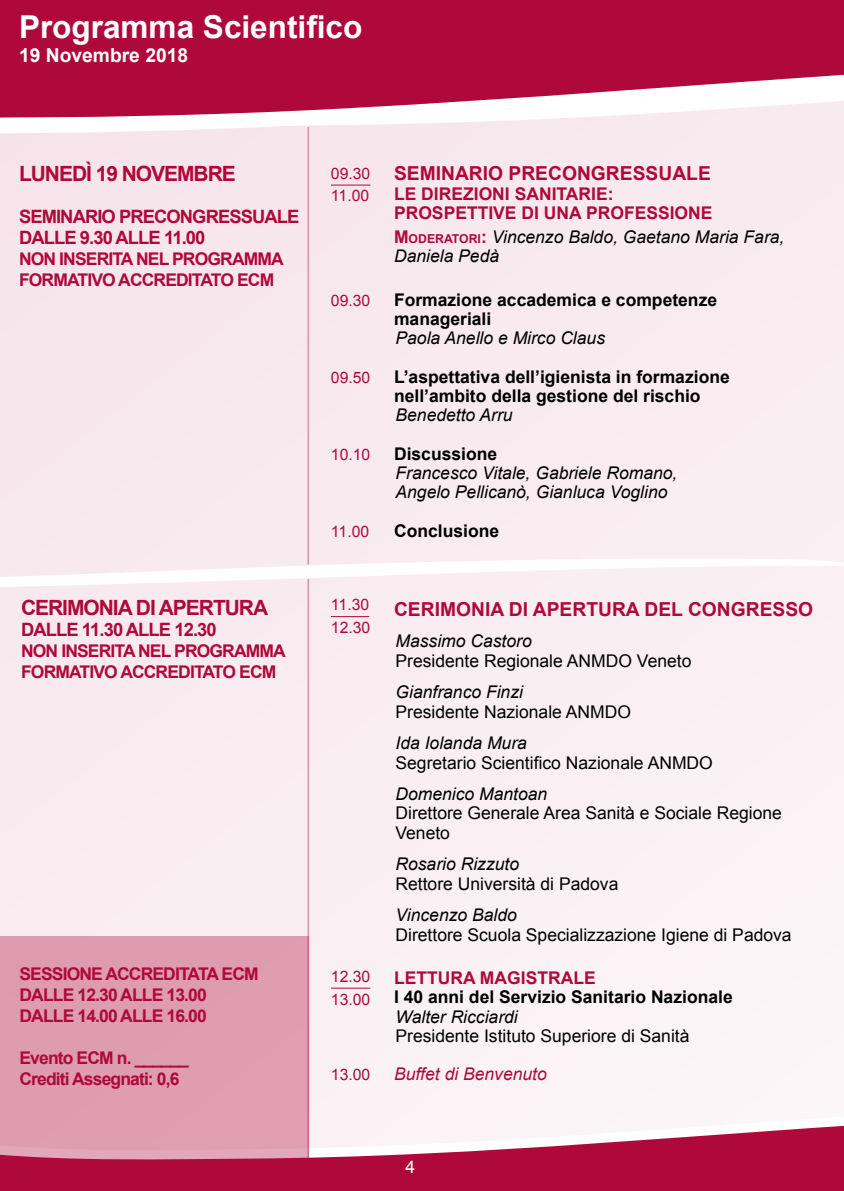
<style>
.page{position:relative;width:844px;height:1191px;background:#fff}
.page>*{position:absolute;margin:0;border:0;box-sizing:border-box;transform-origin:0 0}
.t1{font:700 31.5px "Arial";color:#fff}
.t2{font:700 21px "Arial";letter-spacing:-.05em;color:#af093b}
.t3{font:700 19.25px "Arial";color:#af093b}
.t4{font:700 19.25px "Arial";color:#fff}
.t5{font:700 18.38px/21px "Arial";letter-spacing:-.05em;color:#af093b}
.t6{font:italic 17.5px/19.2px "Arial";color:#000}
.t7{font:17.5px/19.2px "Arial";color:#000}
.t8{font:700 17.5px/21px "Arial";letter-spacing:-.05em;color:#af093b}
.t9{font:700 17.5px/19.2px "Arial";color:#000}
.t10{font:700 17.5px/19.2px "Arial";color:#af093b}
.t11{font:italic 17.5px "Arial";color:#af093b}
.t12{font:17.5px "Arial";color:#fff}
.t13{font:15.75px/22.8px "Arial";color:#af093b}
.s1{font-weight:700;font-style:normal;color:#af093b}
.s2{font-weight:700;font-style:normal;font-size:12.25px;color:#af093b}
</style>
<div class="page">
<div style="left:0;top:0;width:843px;height:1187px;background:#f9edf1"></div>
<svg style="left:0;top:1085px;width:843px;height:106px"></svg>
<svg style="left:0;top:936px;width:307px;height:244px;fill:#de9cb0"></svg>
<svg style="left:0;top:0;width:843px;height:169px;fill:#af093b"></svg>
<hr style="left:307px;top:579px;width:2px;height:612px;background:#af093b">
<svg style="left:0;top:558px;width:843px;height:43px"></svg>
<hr style="left:331px;top:616px;width:38px;height:1px;background:#af093b">
<hr style="left:331px;top:185px;width:39px;height:1px;background:#af093b">
<hr style="left:307px;top:127px;width:2px;height:437px;background:#af093b">
<hr style="left:331px;top:987px;width:39px;height:1px;background:#af093b">
<h1 class="t1" style="left:19px;top:6px;width:345px">Programma Scientifico</h1>
<p class="t4" style="left:19px;top:43px;width:171px">19 Novembre 2018</p>
<p class="t2" style="left:19px;top:160px;width:218px">LUNEDÌ 19 NOVEMBRE</p>
<p class="t5" style="left:19px;top:207px;width:282px">SEMINARIO PRECONGRESSUALE<br>DALLE 9.30 ALLE 11.00</p>
<p class="t8" style="left:19px;top:249px;width:266px">NON INSERITA NEL PROGRAMMA<br>FORMATIVO ACCREDITATO ECM</p>
<p class="t13" style="left:331px;top:162px;width:41px">09.30<br>11.00</p>
<p class="t3" style="left:394px;top:161px;width:318px">SEMINARIO PRECONGRESSUALE</p>
<p class="t10" style="left:394px;top:184px;width:320px">LE DIREZIONI SANITARIE:<br>PROSPETTIVE DI UNA PROFESSIONE</p>
<p class="t6" style="left:394px;top:228px;width:392px"><span class="s1">M</span><span class="s2">ODERATORI</span><span class="s1">:</span> Vincenzo Baldo, Gaetano Maria Fara,<br>Daniela Pedà</p>
<p class="t2" style="left:21px;top:593px;width:248px">CERIMONIA DI APERTURA</p>
<p class="t5" style="left:21px;top:619px;width:197px">DALLE 11.30 ALLE 12.30</p>
<p class="t8" style="left:21px;top:640px;width:266px">NON INSERITA NEL PROGRAMMA<br>FORMATIVO ACCREDITATO ECM</p>
<p class="t8" style="left:19px;top:964px;width:241px">SESSIONE ACCREDITATA ECM<br>DALLE 12.30 ALLE 13.00<br>DALLE 14.00 ALLE 16.00</p>
<p class="t8" style="left:19px;top:1048px;width:171px">Evento ECM n. ______<br>Crediti Assegnati: 0,6</p>
<p class="t13" style="left:331px;top:289px;width:41px">09.30</p>
<p class="t9" style="left:394px;top:291px;width:324px">Formazione accademica e competenze manageriali</p>
<p class="t6" style="left:395px;top:329px;width:211px">Paola Anello e Mirco Claus</p>
<p class="t13" style="left:331px;top:366px;width:41px">09.50</p>
<p class="t9" style="left:394px;top:368px;width:337px">L’aspettativa dell’igienista in formazione nell’ambito della gestione del rischio</p>
<p class="t6" style="left:395px;top:406px;width:119px">Benedetto Arru</p>
<p class="t13" style="left:331px;top:443px;width:41px">10.10</p>
<p class="t9" style="left:394px;top:445px;width:105px">Discussione</p>
<p class="t6" style="left:395px;top:464px;width:283px">Francesco Vitale, Gabriele Romano,<br>Angelo Pellicanò, Gianluca Voglino</p>
<p class="t13" style="left:331px;top:520px;width:40px">11.00</p>
<p class="t9" style="left:394px;top:522px;width:107px">Conclusione</p>
<p class="t13" style="left:331px;top:593px;width:41px">11.30<br>12.30</p>
<p class="t3" style="left:394px;top:596px;width:420px">CERIMONIA DI APERTURA DEL CONGRESSO</p>
<p class="t6" style="left:395px;top:632px;width:138px">Massimo Castoro</p>
<p class="t7" style="left:395px;top:651px;width:297px">Presidente Regionale ANMDO Veneto</p>
<p class="t6" style="left:395px;top:683px;width:129px">Gianfranco Finzi</p>
<p class="t7" style="left:395px;top:702px;width:237px">Presidente Nazionale ANMDO</p>
<p class="t6" style="left:395px;top:733px;width:133px">Ida Iolanda Mura</p>
<p class="t7" style="left:395px;top:753px;width:319px">Segretario Scientifico Nazionale ANMDO</p>
<p class="t6" style="left:395px;top:784px;width:153px">Domenico Mantoan</p>
<p class="t7" style="left:395px;top:804px;width:388px">Direttore Generale Area Sanità e Sociale Regione<br>Veneto</p>
<p class="t6" style="left:395px;top:855px;width:125px">Rosario Rizzuto</p>
<p class="t7" style="left:395px;top:874px;width:224px">Rettore Università di Padova</p>
<p class="t6" style="left:395px;top:905px;width:123px">Vincenzo Baldo</p>
<p class="t7" style="left:395px;top:925px;width:397px">Direttore Scuola Specializzazione Igiene di Padova</p>
<p class="t10" style="left:394px;top:968px;width:203px">LETTURA MAGISTRALE</p>
<p class="t9" style="left:394px;top:988px;width:340px">I 40 anni del Servizio Sanitario Nazionale</p>
<p class="t6" style="left:395px;top:1007px;width:124px">Walter Ricciardi</p>
<p class="t7" style="left:395px;top:1026px;width:295px">Presidente Istituto Superiore di Sanità</p>
<p class="t13" style="left:331px;top:1063px;width:41px">13.00</p>
<p class="t11" style="left:394px;top:1062px;width:154px">Buffet di Benvenuto</p>
<p class="t13" style="left:331px;top:965px;width:41px">12.30<br>13.00</p>
<p class="t12" style="left:405px;top:1155px;width:11px">4</p>
</div>
